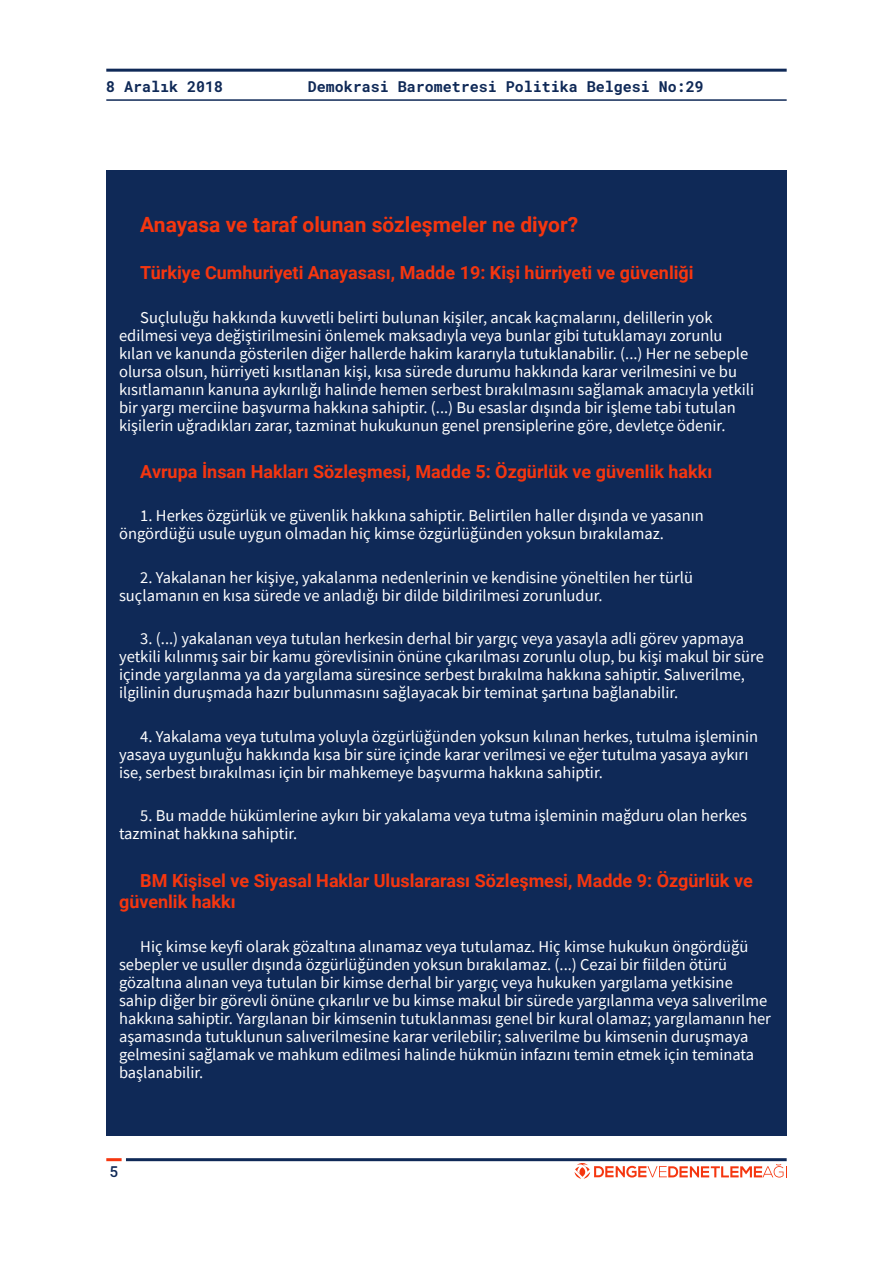
<style>
.page{position:relative;width:893px;height:1263px;background:#fff}
.page>*{position:absolute;margin:0;border:0;box-sizing:border-box;transform-origin:0 0}
.t1{font:700 21px "Roboto";color:#f5360f}
.t2{font:700 18px/21.6px "Roboto";color:#f5360f}
.t3{font:16.5px/18px "Source Sans Pro";color:#fff}
.t4{font:700 15px "Roboto Mono";color:#0f2957}
.t5{font:500 15px "Roboto Mono";color:#0f2957}
</style>
<div class="page">
<hr style="left:106px;top:69px;width:681px;height:3px;background:#0f2957">
<hr style="left:106px;top:99px;width:681px;height:2px;background:#0f2957">
<hr style="left:126px;top:1158px;width:661px;height:3px;background:#0f2957">
<hr style="left:106px;top:1158px;width:16px;height:3px;background:#f5360f">
<svg style="left:574px;top:1163px;width:213px;height:16px"></svg>
<div style="left:106px;top:170px;width:681px;height:965px;background:#0f2957"></div>
<p class="t4" style="left:106px;top:76px;width:118px">8 Aralık 2018</p>
<p class="t4" style="left:308px;top:76px;width:398px">Demokrasi Barometresi Politika Belgesi No:29</p>
<p class="t1" style="left:140px;top:210px;width:439px">Anayasa ve taraf olunan sözleşmeler ne diyor?</p>
<p class="t2" style="left:140px;top:261px;width:555px">Türkiye Cumhuriyeti Anayasası, Madde 19: Kişi hürriyeti ve güvenliği</p>
<p class="t3" style="left:119px;top:308px;width:637px;text-indent:21px">Suçluluğu hakkında kuvvetli belirti bulunan kişiler, ancak kaçmalarını, delillerin yok edilmesi veya değiştirilmesini önlemek maksadıyla veya bunlar gibi tutuklamayı zorunlu kılan ve kanunda gösterilen diğer hallerde hakim kararıyla tutuklanabilir. (...) Her ne sebeple olursa olsun, hürriyeti kısıtlanan kişi, kısa sürede durumu hakkında karar verilmesini ve bu kısıtlamanın kanuna aykırılığı halinde hemen serbest bırakılmasını sağlamak amacıyla yetkili bir yargı merciine başvurma hakkına sahiptir. (...) Bu esaslar dışında bir işleme tabi tutulan kişilerin uğradıkları zarar, tazminat hukukunun genel prensiplerine göre, devletçe ödenir.</p>
<p class="t2" style="left:140px;top:460px;width:574px">Avrupa İnsan Hakları Sözleşmesi, Madde 5: Özgürlük ve güvenlik hakkı</p>
<p class="t3" style="left:119px;top:507px;width:586px;text-indent:21px">1. Herkes özgürlük ve güvenlik hakkına sahiptir. Belirtilen haller dışında ve yasanın öngördüğü usule uygun olmadan hiç kimse özgürlüğünden yoksun bırakılamaz.</p>
<p class="t3" style="left:119px;top:568px;width:575px;text-indent:21px">2. Yakalanan her kişiye, yakalanma nedenlerinin ve kendisine yöneltilen her türlü suçlamanın en kısa sürede ve anladığı bir dilde bildirilmesi zorunludur.</p>
<p class="t3" style="left:119px;top:630px;width:646px;text-indent:21px">3. (...) yakalanan veya tutulan herkesin derhal bir yargıç veya yasayla adli görev yapmaya yetkili kılınmış sair bir kamu görevlisinin önüne çıkarılması zorunlu olup, bu kişi makul bir süre içinde yargılanma ya da yargılama süresince serbest bırakılma hakkına sahiptir. Salıverilme, ilgilinin duruşmada hazır bulunmasını sağlayacak bir teminat şartına bağlanabilir.</p>
<p class="t3" style="left:119px;top:727px;width:641px;text-indent:21px">4. Yakalama veya tutulma yoluyla özgürlüğünden yoksun kılınan herkes, tutulma işleminin yasaya uygunluğu hakkında kısa bir süre içinde karar verilmesi ve eğer tutulma yasaya aykırı ise, serbest bırakılması için bir mahkemeye başvurma hakkına sahiptir.</p>
<p class="t3" style="left:119px;top:807px;width:629px;text-indent:21px">5. Bu madde hükümlerine aykırı bir yakalama veya tutma işleminin mağduru olan herkes tazminat hakkına sahiptir.</p>
<p class="t2" style="left:119px;top:869px;width:635px;text-indent:21px">BM Kişisel ve Siyasal Haklar Uluslararası Sözleşmesi, Madde 9: Özgürlük ve güvenlik hakkı</p>
<p class="t3" style="left:119px;top:937px;width:653px;text-indent:21px">Hiç kimse keyfi olarak gözaltına alınamaz veya tutulamaz. Hiç kimse hukukun öngördüğü sebepler ve usuller dışında özgürlüğünden yoksun bırakılamaz. (...) Cezai bir fiilden ötürü gözaltına alınan veya tutulan bir kimse derhal bir yargıç veya hukuken yargılama yetkisine sahip diğer bir görevli önüne çıkarılır ve bu kimse makul bir sürede yargılanma veya salıverilme hakkına sahiptir. Yargılanan bir kimsenin tutuklanması genel bir kural olamaz; yargılamanın her aşamasında tutuklunun salıverilmesine karar verilebilir; salıverilme bu kimsenin duruşmaya gelmesini sağlamak ve mahkum edilmesi halinde hükmün infazını temin etmek için teminata başlanabilir.</p>
<p class="t5" style="left:109px;top:1161px;width:10px">5</p>
</div>
